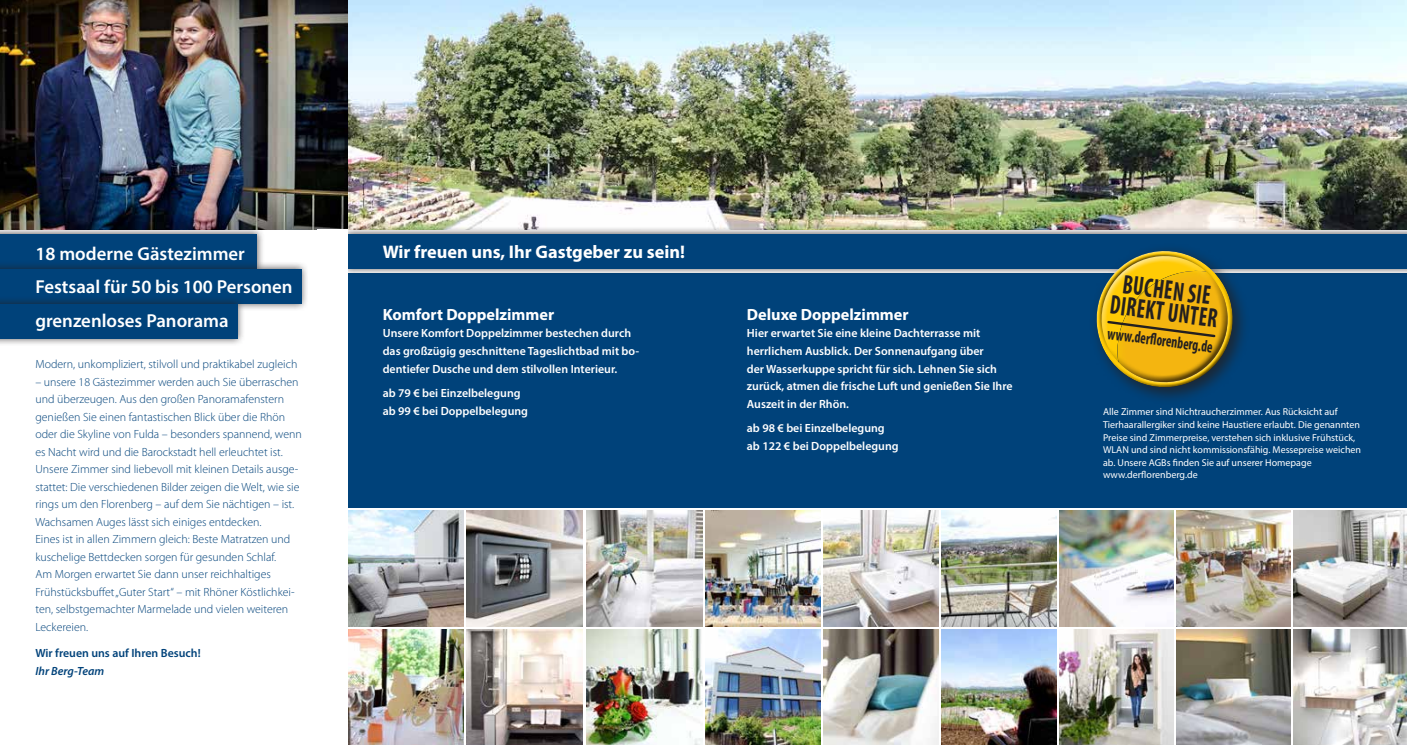
<style>
.page{position:relative;width:1407px;height:745px;background:#fff}
.page>*{position:absolute;margin:0;border:0;box-sizing:border-box;transform-origin:0 0}
.t1{font:700 condensed 27px/21.8px "Myriad Pro";color:#231f20;text-align:center;scale:.79 1}
.t2{font:600 18.75px/33.4px "Myriad Pro";color:#fff}
.t3{font:700 18.25px "Myriad Pro";color:#fff}
.t4{font:700 condensed 16.75px "Myriad Pro";color:#231f20;scale:.79 1}
.t5{font:700 16.25px "Myriad Pro";color:#fff}
.t6{font:300 11.88px/17.5px "Myriad Pro";color:#00427a}
.t7{font:600 11.88px/17.5px "Myriad Pro";color:#fff}
.t8{font:600 11.88px "Myriad Pro";color:#00427a}
.t9{font:italic 600 11.88px "Myriad Pro";color:#00427a}
.t10{font:10px/12.5px "Myriad Pro";color:#fff}
</style>
<div class="page">
<div style="left:347px;top:273px;width:1060px;height:234px;background:#00427a"></div>
<div style="left:0;top:226px;width:265px;height:50px;background:#231f20;opacity:.75"></div>
<div style="left:0;top:234px;width:257px;height:35px;background:#00427a"></div>
<img style="left:0;top:0;width:1407px;height:229px">
<div style="left:340px;top:226px;width:1067px;height:50px;background:#231f20;opacity:.75"></div>
<div style="left:347px;top:234px;width:1060px;height:35px;background:#00427a"></div>
<div style="left:0;top:261px;width:309px;height:50px;background:#231f20;opacity:.75"></div>
<div style="left:0;top:269px;width:301px;height:35px;background:#00427a"></div>
<div style="left:0;top:296px;width:245px;height:50px;background:#231f20;opacity:.75"></div>
<div style="left:0;top:304px;width:237px;height:34px;background:#00427a"></div>
<img style="left:705px;top:510px;width:115px;height:115px">
<img style="left:823px;top:510px;width:115px;height:115px">
<img style="left:941px;top:510px;width:115px;height:115px">
<img style="left:705px;top:629px;width:115px;height:115px">
<img style="left:823px;top:629px;width:115px;height:115px">
<img style="left:941px;top:629px;width:115px;height:115px">
<img style="left:348px;top:510px;width:115px;height:115px">
<img style="left:467px;top:510px;width:115px;height:115px">
<img style="left:586px;top:510px;width:116px;height:115px">
<img style="left:348px;top:629px;width:115px;height:115px">
<img style="left:467px;top:629px;width:115px;height:115px">
<img style="left:586px;top:629px;width:116px;height:115px">
<img style="left:1060px;top:510px;width:113px;height:115px">
<img style="left:1176px;top:510px;width:114px;height:115px">
<img style="left:1293px;top:510px;width:114px;height:115px">
<img style="left:1060px;top:629px;width:113px;height:115px">
<img style="left:1176px;top:629px;width:114px;height:115px">
<img style="left:1293px;top:629px;width:114px;height:115px">
<div style="left:317px;top:230px;width:30px;height:514px;background:#fff"></div>
<div style="left:1089px;top:243px;width:161px;height:162px;background:#231f20;opacity:.75"></div>
<svg style="left:1089px;top:245px;width:150px;height:148px"></svg>
<h2 class="t2" style="left:35px;top:236px;width:259px">18 moderne Gästezimmer<br>Festsaal für 50 bis 100 Personen grenzenloses Panorama</h2>
<p class="t6" style="left:35px;top:355px;width:263px">Modern, unkompliziert, stilvoll und praktikabel zugleich</p>
<p class="t6" style="left:35px;top:373px;width:268px">– unsere 18 Gästezimmer werden auch Sie überraschen und überzeugen. Aus den großen Panoramafenstern genießen Sie einen fantastischen Blick über die Rhön oder die Skyline von Fulda – besonders spannend, wenn es Nacht wird und die Barockstadt hell erleuchtet ist.<br>Unsere Zimmer sind liebevoll mit kleinen Details ausge&shy;stattet: Die verschiedenen Bilder zeigen die Welt, wie sie rings um den Florenberg – auf dem Sie nächtigen – ist.<br>Wachsamen Auges lässt sich einiges entdecken.<br>Eines ist in allen Zimmern gleich: Beste Matratzen und kuschelige Bettdecken sorgen für gesunden Schlaf.<br>Am Morgen erwartet Sie dann unser reichhaltiges Frühstücksbuffet „Guter Start“ – mit Rhöner Köstlichkei&shy;ten, selbstgemachter Marmelade und vielen weiteren Leckereien.</p>
<p class="t8" style="left:35px;top:645px;width:167px">Wir freuen uns auf Ihren Besuch!</p>
<p class="t9" style="left:35px;top:662px;width:70px">Ihr Berg-Team</p>
<h3 class="t3" style="left:383px;top:240px;width:304px">Wir freuen uns, Ihr Gastgeber zu sein!</h3>
<h3 class="t5" style="left:383px;top:303px;width:173px">Komfort Doppelzimmer</h3>
<p class="t7" style="left:383px;top:324px;width:258px">Unsere Komfort Doppelzimmer bestechen durch das großzügig geschnittene Tageslichtbad mit bo&shy;dentiefer Dusche und dem stilvollen Interieur.</p>
<p class="t7" style="left:383px;top:384px;width:147px">ab 79 € bei Einzelbelegung ab 99 € bei Doppelbelegung</p>
<h3 class="t5" style="left:747px;top:303px;width:163px">Deluxe Doppelzimmer</h3>
<p class="t7" style="left:747px;top:324px;width:267px">Hier erwartet Sie eine kleine Dachterrasse mit herrlichem Ausblick. Der Sonnenaufgang über<br>der Wasserkuppe spricht für sich. Lehnen Sie sich zurück, atmen die frische Luft und genießen Sie Ihre Auszeit in der Rhön.</p>
<p class="t7" style="left:747px;top:419px;width:153px">ab 98 € bei Einzelbelegung ab 122 € bei Doppelbelegung</p>
<h1 class="t1" style="left:1115px;top:271px;width:138px;rotate:8deg">BUCHEN SIE<br>DIREKT UNTER</h1>
<h3 class="t4" style="left:1108px;top:323px;width:136px;rotate:7deg">www.derflorenberg.de</h3>
<p class="t10" style="left:1103px;top:405px;width:259px">Alle Zimmer sind Nichtraucherzimmer. Aus Rücksicht auf Tierhaarallergiker sind keine Haustiere erlaubt. Die genannten Preise sind Zimmerpreise, verstehen sich inklusive Frühstück, WLAN und sind nicht kommissionsfähig. Messepreise weichen ab. Unsere AGBs finden Sie auf unserer Homepage www.derflorenberg.de</p>
</div>
